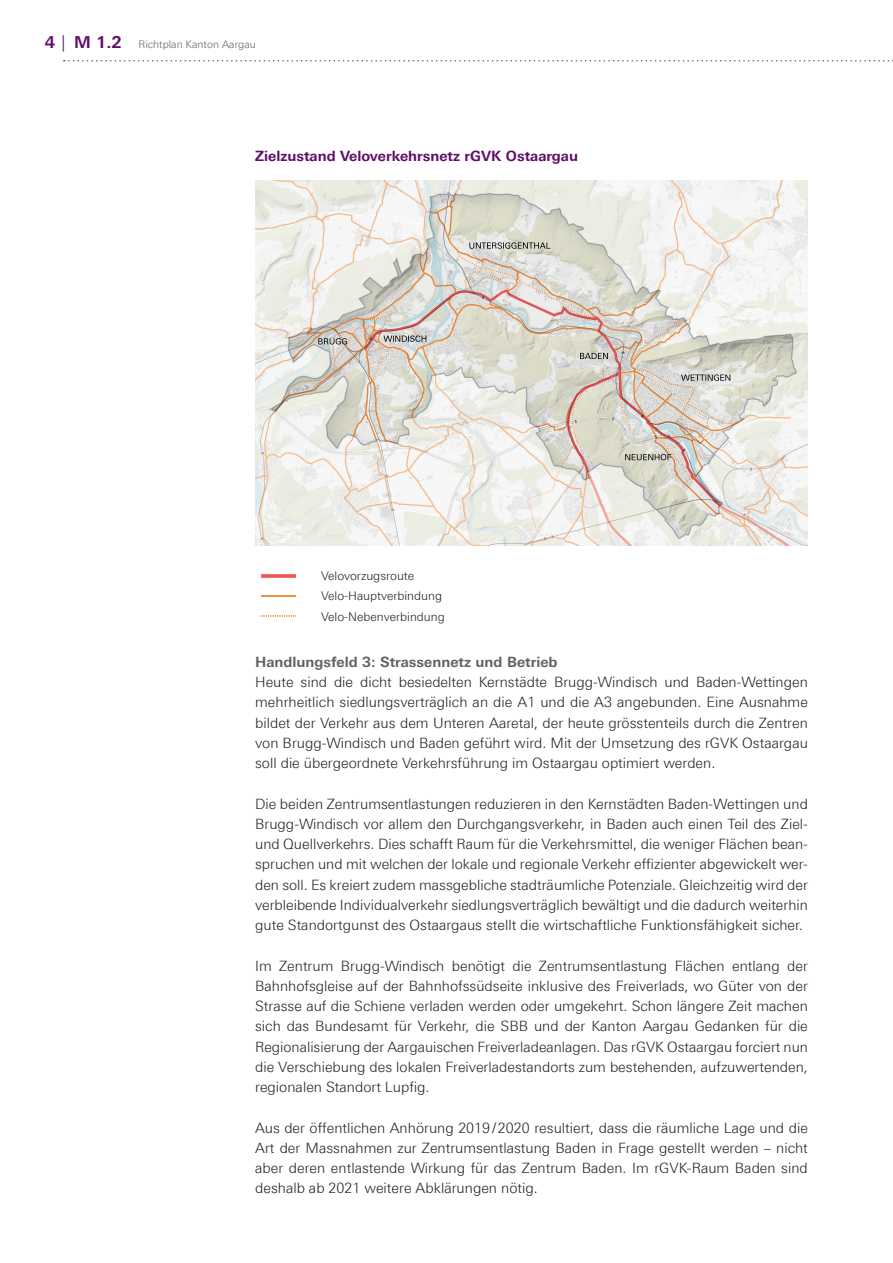
<style>
.page{position:relative;width:893px;height:1263px;background:#fff}
.page>*{position:absolute;margin:0;border:0;box-sizing:border-box;transform-origin:0 0}
.t1{font:300 14.25px/20.2px "Linotype Univers 330";color:#231f20;text-align:justify}
.t2{font:700 14.25px "Linotype Univers 630";color:#600e69}
.t3{font:700 14.25px "Linotype Univers 630";color:#636366}
.t4{font:300 12px/20.2px "Linotype Univers 330";color:#231f20}
.t5{font:300 10.5px "Linotype Univers 330";color:#636366}
.s1{font-family:"Linotype Univers 630";font-weight:700;font-size:16.5px;color:#600e69}
.s2{font-size:16.5px;color:#600e69}
</style>
<div class="page">
<svg style="left:64px;top:60px;width:829px;height:2px"></svg>
<img style="left:261px;top:574px;width:35px;height:3px">
<img style="left:261px;top:595px;width:35px;height:2px">
<img style="left:261px;top:616px;width:35px;height:1px">
<img style="left:255px;top:181px;width:553px;height:364px">
<p class="t5" style="left:45px;top:38px;width:213px"><span class="s1">4</span> <span class="s2">|</span> <span class="s1">M 1.2</span> Richtplan Kanton Aargau</p>
<p class="t2" style="left:255px;top:147px;width:324px">Zielzustand Veloverkehrsnetz rGVK Ostaargau</p>
<p class="t4" style="left:321px;top:566px;width:125px">Velovorzugsroute<br>Velo-Hauptverbindung<br>Velo-Nebenverbindung</p>
<p class="t3" style="left:255px;top:653px;width:304px">Handlungsfeld 3: Strassennetz und Betrieb</p>
<p class="t1" style="left:255px;top:672px;width:554px">Heute sind die dicht besiedelten Kernstädte Brugg-Windisch und Baden-Wettingen mehrheitlich siedlungsverträglich an die A1 und die A3 angebunden. Eine Ausnahme bildet der Verkehr aus dem Unteren Aaretal, der heute grösstenteils durch die Zentren von Brugg-Windisch und Baden geführt wird. Mit der Umsetzung des rGVK Ostaargau soll die übergeordnete Verkehrsführung im Ostaargau optimiert werden.</p>
<p class="t1" style="left:255px;top:793px;width:554px">Die beiden Zentrumsentlastungen reduzieren in den Kernstädten Baden-Wettingen und Brugg-Windisch vor allem den Durchgangsverkehr, in Baden auch einen Teil des Ziel&shy;und Quellverkehrs. Dies schafft Raum für die Verkehrsmittel, die weniger Flächen bean&shy;spruchen und mit welchen der lokale und regionale Verkehr effizienter abgewickelt wer&shy;den soll. Es kreiert zudem massgebliche stadträumliche Potenziale. Gleichzeitig wird der verbleibende Individualverkehr siedlungsverträglich bewältigt und die dadurch weiterhin gute Standortgunst des Ostaargaus stellt die wirtschaftliche Funktionsfähigkeit sicher.</p>
<p class="t1" style="left:255px;top:955px;width:554px">Im Zentrum Brugg-Windisch benötigt die Zentrumsentlastung Flächen entlang der Bahnhofsgleise auf der Bahnhofssüdseite inklusive des Freiverlads, wo Güter von der Strasse auf die Schiene verladen werden oder umgekehrt. Schon längere Zeit machen sich das Bundesamt für Verkehr, die SBB und der Kanton Aargau Gedanken für die Regionalisierung der Aargauischen Freiverladeanlagen. Das rGVK Ostaargau forciert nun die Verschiebung des lokalen Freiverladestandorts zum bestehenden, aufzuwertenden, regionalen Standort Lupfig.</p>
<p class="t1" style="left:255px;top:1117px;width:554px">Aus der öffentlichen Anhörung 2019/2020 resultiert, dass die räumliche Lage und die Art der Massnahmen zur Zentrumsentlastung Baden in Frage gestellt werden – nicht aber deren entlastende Wirkung für das Zentrum Baden. Im rGVK-Raum Baden sind deshalb ab 2021 weitere Abklärungen nötig.</p>
</div>
